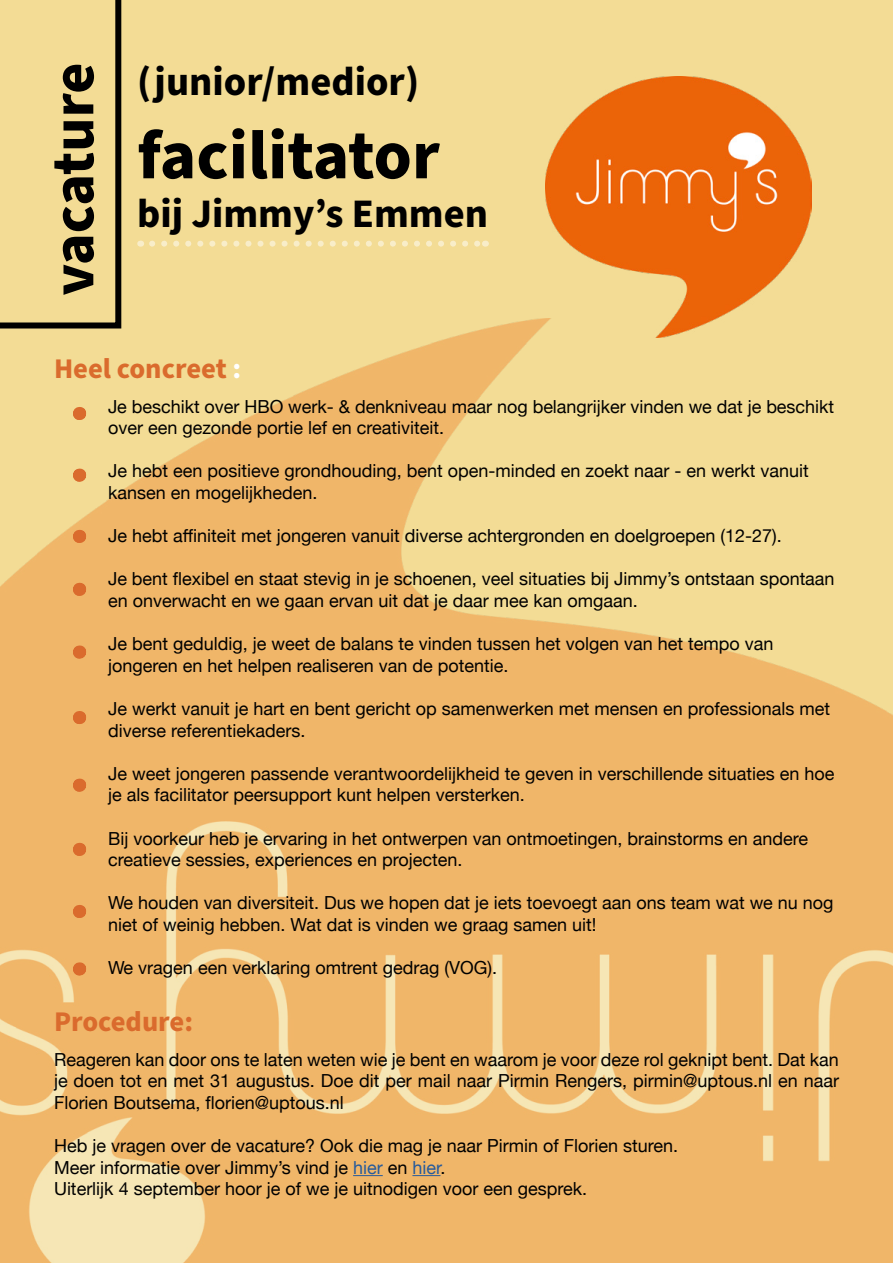
<style>
.page{position:relative;width:893px;height:1263px;background:#f3dc95}
.page>*{position:absolute;margin:0;border:0;box-sizing:border-box;transform-origin:0 0}
.t1{font:700 69px "Source Sans Pro";color:#000}
.t2{font:700 60px "Source Sans Pro";letter-spacing:-.01em;color:#000}
.t3{font:700 40.5px "Source Sans Pro";color:#000}
.t4{font:700 28.5px "Source Sans Pro";color:#da6b2d}
.t5{font:18px/21.6px "Helvetica Neue";color:#000}
.s1{color:#fff}
.s2{color:#275b9b}
</style>
<div class="page">
<img style="left:0;top:319px;width:893px;height:944px">
<hr style="left:353px;top:1175px;width:30px;height:1px;background:#275b9b">
<svg style="left:412px;top:1175px;width:28px;height:1px"></svg>
<svg style="left:152px;top:241px;width:327px;height:6px"></svg>
<svg style="left:0;top:0;width:121px;height:328px"></svg>
<img style="left:545px;top:77px;width:267px;height:260px">
<svg style="left:73px;top:407px;width:12px;height:13px"></svg>
<svg style="left:73px;top:469px;width:12px;height:13px"></svg>
<svg style="left:73px;top:530px;width:12px;height:13px"></svg>
<svg style="left:73px;top:583px;width:12px;height:13px"></svg>
<svg style="left:73px;top:645px;width:12px;height:13px"></svg>
<svg style="left:73px;top:711px;width:12px;height:13px"></svg>
<svg style="left:73px;top:779px;width:12px;height:13px"></svg>
<svg style="left:73px;top:843px;width:12px;height:13px"></svg>
<svg style="left:73px;top:905px;width:12px;height:13px"></svg>
<svg style="left:73px;top:962px;width:12px;height:13px"></svg>
<h2 class="t2" style="left:33px;top:296px;width:235px;rotate:-90deg">vacature</h2>
<h3 class="t3" style="left:137px;top:54px;width:283px">(junior/medior)</h3>
<h1 class="t1" style="left:137px;top:108px;width:304px">facilitator</h1>
<h3 class="t3" style="left:137px;top:186px;width:352px">bij Jimmy’s Emmen</h3>
<h3 class="t4" style="left:54px;top:349px;width:189px">Heel concreet <span class="s1">:</span></h3>
<p class="t5" style="left:108px;top:396px;width:728px">Je beschikt over HBO werk- &amp; denkniveau maar nog belangrijker vinden we dat je beschikt over een gezonde portie lef en creativiteit.</p>
<p class="t5" style="left:108px;top:461px;width:702px">Je hebt een positieve grondhouding, bent open-minded en zoekt naar - en werkt vanuit kansen en mogelijkheden.</p>
<p class="t5" style="left:108px;top:526px;width:675px">Je hebt affiniteit met jongeren vanuit diverse achtergronden en doelgroepen (12-27).</p>
<p class="t5" style="left:108px;top:569px;width:728px">Je bent flexibel en staat stevig in je schoenen, veel situaties bij Jimmy’s ontstaan spontaan en onverwacht en we gaan ervan uit dat je daar mee kan omgaan.</p>
<p class="t5" style="left:108px;top:634px;width:667px">Je bent geduldig, je weet de balans te vinden tussen het volgen van het tempo van jongeren en het helpen realiseren van de potentie.</p>
<p class="t5" style="left:108px;top:699px;width:724px">Je werkt vanuit je hart en bent gericht op samenwerken met mensen en professionals met diverse referentiekaders.</p>
<p class="t5" style="left:108px;top:764px;width:728px">Je weet jongeren passende verantwoordelijkheid te geven in verschillende situaties en hoe je als facilitator peersupport kunt helpen versterken.</p>
<p class="t5" style="left:108px;top:828px;width:702px">Bij voorkeur heb je ervaring in het ontwerpen van ontmoetingen, brainstorms en andere creatieve sessies, experiences en projecten.</p>
<p class="t5" style="left:108px;top:893px;width:727px">We houden van diversiteit. Dus we hopen dat je iets toevoegt aan ons team wat we nu nog niet of weinig hebben. Wat dat is vinden we graag samen uit!</p>
<p class="t5" style="left:108px;top:958px;width:391px">We vragen een verklaring omtrent gedrag (VOG).</p>
<h3 class="t4" style="left:54px;top:1002px;width:141px">Procedure:</h3>
<p class="t5" style="left:54px;top:1049px;width:786px;text-align:justify">Reageren kan door ons te laten weten wie je bent en waarom je voor deze rol geknipt bent. Dat kan je doen tot en met 31 augustus. Doe dit per mail naar Pirmin Rengers, pirmin@uptous.nl en naar Florien Boutsema, florien@uptous.nl</p>
<p class="t5" style="left:54px;top:1136px;width:626px">Heb je vragen over de vacature? Ook die mag je naar Pirmin of Florien sturen.<br>Meer informatie over Jimmy’s vind je <span class="s2">hier</span> en <span class="s2">hier</span>.<br>Uiterlijk 4 september hoor je of we je uitnodigen voor een gesprek.</p>
</div>
